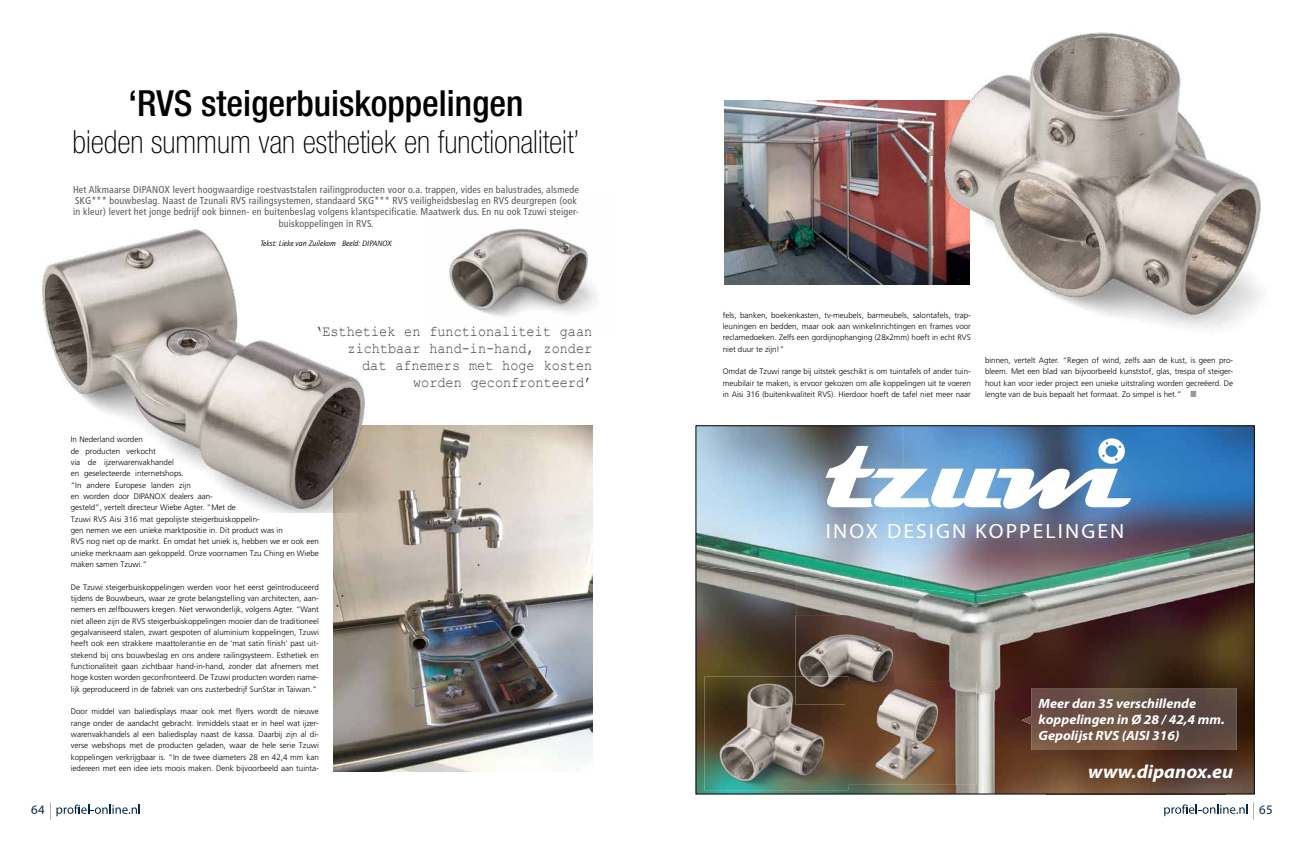
<style>
.page{position:relative;width:1304px;height:842px;background:#fff}
.page>*{position:absolute;margin:0;border:0;box-sizing:border-box;transform-origin:0 0}
.t1{font:500 condensed 36px "Helvetica Neue LT Std";color:#000}
.t2{font:100 condensed 32px "Helvetica Neue LT Std";color:#000}
.t3{font:20.6px "Myriad Pro";letter-spacing:.1em;color:#fff;scale:1.04 1}
.t4{font:italic 700 19px "Myriad Pro";color:#fff;scale:1.04 1}
.t5{font:15px/17px "Courier New";color:#47433f;text-align:right;scale:.9 1}
.t6{font:italic 700 13.5px/16.1px "Myriad Pro";color:#fff;scale:1.04 1}
.t7{font:13px "Myriad Pro";color:#002b51}
.t8{font:condensed 10px/11.3px "Frutiger LT Std";letter-spacing:.02em;color:#5c5956;text-align:center}
.t9{font:300 8px/11.3px "Frutiger LT Std";color:#000;text-align:justify}
.t10{font:italic 8px "Quay Sans ITC Std";color:#000}
.s1{color:#9a9998}
</style>
<div class="page">
<svg style="left:50px;top:802px;width:90px;height:17px"></svg>
<img style="left:449px;top:228px;width:148px;height:89px">
<img style="left:724px;top:101px;width:150px;height:184px">
<img style="left:333px;top:425px;width:259px;height:346px">
<img style="left:698px;top:587px;width:98px;height:114px">
<img style="left:796px;top:582px;width:457px;height:51px">
<img style="left:895px;top:633px;width:358px;height:68px">
<img style="left:698px;top:701px;width:27px;height:91px">
<img style="left:975px;top:701px;width:71px;height:91px">
<img style="left:1226px;top:701px;width:27px;height:91px">
<img style="left:1046px;top:750px;width:180px;height:42px">
<img style="left:725px;top:785px;width:250px;height:7px">
<img style="left:698px;top:427px;width:205px;height:160px">
<img style="left:903px;top:427px;width:215px;height:169px">
<img style="left:1118px;top:427px;width:135px;height:155px">
<svg style="left:825px;top:438px;width:306px;height:71px"></svg>
<img style="left:704px;top:677px;width:144px;height:113px">
<img style="left:1021px;top:688px;width:215px;height:62px">
<img style="left:848px;top:682px;width:128px;height:103px">
<img style="left:846px;top:705px;width:2px;height:80px">
<img style="left:796px;top:615px;width:99px;height:67px">
<img style="left:796px;top:677px;width:52px;height:28px">
<img style="left:846px;top:682px;width:49px;height:23px">
<svg style="left:1164px;top:802px;width:90px;height:17px"></svg>
<img style="left:874px;top:32px;width:388px;height:296px">
<img style="left:42px;top:228px;width:349px;height:284px">
<hr style="left:391px;top:0;width:510px;height:1px;background:#ffea00">
<h1 class="t1" style="left:128px;top:82px;width:396px">‘RVS steigerbuiskoppelingen</h1>
<h2 class="t2" style="left:72px;top:124px;width:508px">bieden summum van esthetiek en functionaliteit’</h2>
<p class="t8" style="left:73px;top:184px;width:507px">Het Alkmaarse DIPANOX levert hoogwaardige roestvaststalen railingproducten voor o.a. trappen, vides en balustrades, alsmede SKG*** bouwbeslag. Naast de Tzunali RVS railingsystemen, standaard SKG*** RVS veiligheidsbeslag en RVS deurgrepen (ook in kleur) levert het jonge bedrijf ook binnen- en buitenbeslag volgens klantspecificatie. Maatwerk dus. En nu ook Tzuwi steiger&shy;buiskoppelingen in RVS.</p>
<p class="t10" style="left:260px;top:239px;width:133px">Tekst: Lieke van Zuilekom Beeld: DIPANOX</p>
<h3 class="t5" style="left:314px;top:323px;width:310px">‘Esthetiek en functionaliteit gaan zichtbaar hand-in-hand, zonder<br>dat afnemers met hoge kosten worden geconfronteerd’</h3>
<p class="t9" style="left:71px;top:434px;width:250px;text-align:left">In Nederland worden<br>de producten verkocht<br>via de ijzerwarenvakhandel<br>en geselecteerde internetshops.<br>“In andere Europese landen zijn<br>en worden door DIPANOX dealers aan-<br>gesteld”, vertelt directeur Wiebe Agter. “Met de<br>Tzuwi RVS Aisi 316 mat gepolijste steigerbuiskoppelin-<br>gen nemen we een unieke marktpositie in. Dit product was in<br>RVS nog niet op de markt. En omdat het uniek is, hebben we er ook een unieke merknaam aan gekoppeld. Onze voornamen Tzu Ching en Wiebe maken samen Tzuwi.”</p>
<p class="t9" style="left:71px;top:581px;width:250px">De Tzuwi steigerbuiskoppelingen werden voor het eerst geïntroduceerd tijdens de Bouwbeurs, waar ze grote belangstelling van architecten, aan&shy;nemers en zelfbouwers kregen. Niet verwonderlijk, volgens Agter. “Want niet alleen zijn de RVS steigerbuiskoppelingen mooier dan de traditioneel gegalvaniseerd stalen, zwart gespoten of aluminium koppelingen, Tzuwi heeft ook een strakkere maattolerantie en de ‘mat satin finish’ past uit&shy;stekend bij ons bouwbeslag en ons andere railingsysteem. Esthetiek en functionaliteit gaan zichtbaar hand-in-hand, zonder dat afnemers met hoge kosten worden geconfronteerd. De Tzuwi producten worden name&shy;lijk geproduceerd in de fabriek van ons zusterbedrijf SunStar in Taiwan.”</p>
<p class="t9" style="left:71px;top:706px;width:250px">Door middel van baliedisplays maar ook met flyers wordt de nieuwe range onder de aandacht gebracht. Inmiddels staat er in heel wat ijzer&shy;warenvakhandels al een baliedisplay naast de kassa. Daarbij zijn al di&shy;verse webshops met de producten geladen, waar de hele serie Tzuwi koppelingen verkrijgbaar is. “In de twee diameters 28 en 42,4 mm kan iedereen met een idee iets moois maken. Denk bijvoorbeeld aan tuinta-</p>
<p class="t9" style="left:723px;top:309px;width:250px">fels, banken, boekenkasten, tv-meubels, barmeubels, salontafels, trap&shy;leuningen en bedden, maar ook aan winkelinrichtingen en frames voor reclamedoeken. Zelfs een gordijnophanging (28x2mm) hoeft in echt RVS niet duur te zijn!”</p>
<p class="t9" style="left:723px;top:366px;width:250px">Omdat de Tzuwi range bij uitstek geschikt is om tuintafels of ander tuin&shy;meubilair te maken, is ervoor gekozen om alle koppelingen uit te voeren in Aisi 316 (buitenkwaliteit RVS). Hierdoor hoeft de tafel niet meer naar</p>
<p class="t9" style="left:985px;top:355px;width:250px">binnen, vertelt Agter. “Regen of wind, zelfs aan de kust, is geen pro&shy;bleem. Met een blad van bijvoorbeeld kunststof, glas, trespa of steiger&shy;hout kan voor ieder project een unieke uitstraling worden gecreëerd. De lengte van de buis bepaalt het formaat. Zo simpel is het.” <span class="s1">■</span></p>
<h3 class="t3" style="left:826px;top:518px;width:289px">INOX DESIGN KOPPELINGEN</h3>
<h3 class="t6" style="left:1039px;top:695px;width:180px">Meer dan 35 verschillende koppelingen in Ø 28 / 42,4 mm.<br>Gepolijst RVS (AISI 316)</h3>
<h3 class="t4" style="left:1088px;top:759px;width:141px">www.dipanox.eu</h3>
<h3 class="t7" style="left:31px;top:801px;width:15px">64</h3>
<h3 class="t7" style="left:1259px;top:801px;width:15px">65</h3>
</div>
